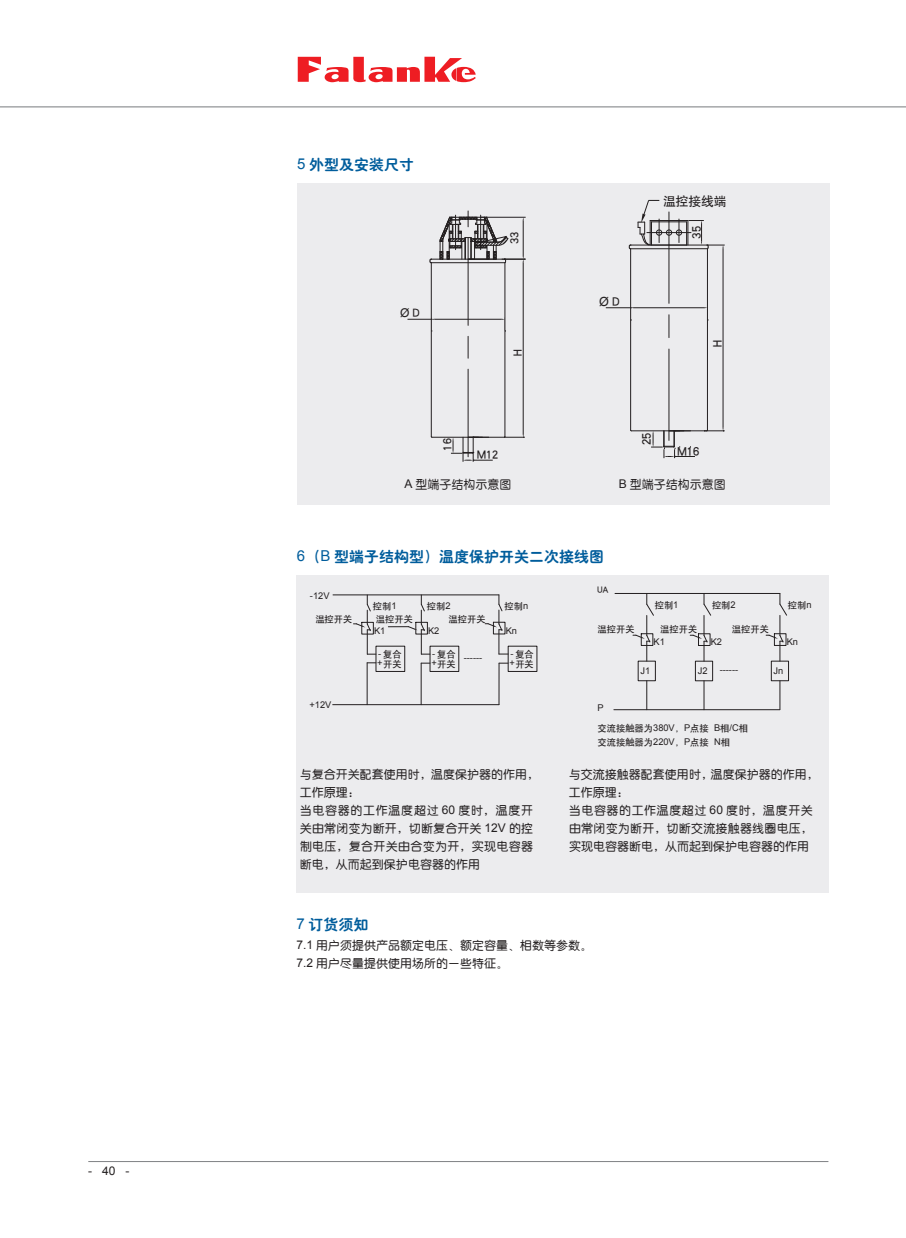
<style>
.page{position:relative;width:906px;height:1238px;background:#fff}
.page>*{position:absolute;margin:0;border:0;box-sizing:border-box;transform-origin:0 0}
.t1{font:15px "H Ye 4 gj";color:#005d9c}
.t2{font:12.6px "H Yb 1 gj";color:#231f20}
.t3{font:12.6px "Arial";color:#231f20}
.t4{font:12.15px "H Yb 1 gj";color:#231f20}
.t5{font:12.15px "Arial";color:#231f20}
.t6{font:12px/18px "H Ye 3 gj";color:#231f20}
.t7{font:12px "Arial";color:#231f20}
.t8{font:9.3px/10.1px "H Yb 1 gj";color:#231f20}
.t9{font:9.3px "Arial";color:#231f20}
.s1{font-family:"Arial"}
.s2{font-family:"H Yb 1 gj"}
</style>
<div class="page">
<hr style="left:88px;top:1161px;width:740px;height:1px;background:#808285">
<hr style="left:0;top:106px;width:906px;height:1px;background:#808285">
<svg style="left:298px;top:57px;width:178px;height:25px"></svg>
<div style="left:297px;top:574px;width:532px;height:318px;background:#ececee"></div>
<div style="left:297px;top:184px;width:532px;height:321px;background:#ececee"></div>
<hr style="left:614px;top:709px;width:165px;height:1px;background:#231f20">
<svg style="left:646px;top:680px;width:1px;height:29px"></svg>
<div style="left:695px;top:661px;width:18px;height:20px;border:1px solid #231f20"></div>
<svg style="left:704px;top:680px;width:1px;height:29px"></svg>
<div style="left:771px;top:661px;width:17px;height:20px;border:1px solid #231f20"></div>
<svg style="left:779px;top:680px;width:1px;height:29px"></svg>
<hr style="left:333px;top:704px;width:166px;height:1px;background:#231f20">
<hr style="left:333px;top:594px;width:166px;height:1px;background:#231f20">
<hr style="left:367px;top:662px;width:1px;height:42px;background:#231f20">
<hr style="left:615px;top:593px;width:165px;height:1px;background:#231f20">
<hr style="left:421px;top:663px;width:1px;height:41px;background:#231f20">
<hr style="left:499px;top:663px;width:1px;height:41px;background:#231f20">
<svg style="left:353px;top:595px;width:23px;height:60px"></svg>
<svg style="left:388px;top:595px;width:42px;height:60px"></svg>
<svg style="left:485px;top:595px;width:23px;height:59px"></svg>
<svg style="left:633px;top:594px;width:21px;height:67px"></svg>
<svg style="left:690px;top:594px;width:21px;height:67px"></svg>
<svg style="left:766px;top:593px;width:21px;height:68px"></svg>
<svg style="left:407px;top:211px;width:118px;height:251px"></svg>
<svg style="left:606px;top:200px;width:118px;height:258px"></svg>
<p class="t7" style="left:88px;top:1162px;width:43px">- 40 -</p>
<p class="t1" style="left:297px;top:157px;width:119px"><span class="s1">5</span> 外型及安装尺寸</p>
<p class="t5" style="left:400px;top:304px;width:21px">Ø <span class="s2">D</span></p>
<p class="t4" style="left:509px;top:244px;width:14px;rotate:-90deg">33</p>
<p class="t4" style="left:512px;top:356px;width:8px;rotate:-90deg">H</p>
<p class="t4" style="left:442px;top:450px;width:14px;rotate:-90deg">16</p>
<p class="t4" style="left:477px;top:449px;width:23px">M12</p>
<p class="t3" style="left:599px;top:293px;width:22px">Ø <span class="s2">D</span></p>
<p class="t2" style="left:663px;top:195px;width:65px">温控接线端</p>
<p class="t2" style="left:691px;top:239px;width:14px;rotate:-90deg">35</p>
<p class="t2" style="left:712px;top:347px;width:8px;rotate:-90deg">H</p>
<p class="t2" style="left:641px;top:445px;width:14px;rotate:-90deg">25</p>
<p class="t2" style="left:677px;top:445px;width:23px">M16</p>
<p class="t6" style="left:404px;top:475px;width:109px"><span class="s1">A</span> 型端子结构示意图</p>
<p class="t6" style="left:619px;top:475px;width:109px"><span class="s1">B</span> 型端子结构示意图</p>
<p class="t1" style="left:297px;top:548px;width:309px"><span class="s1">6</span>（<span class="s1">B</span> 型端子结构型）温度保护开关二次接线图</p>
<p class="t9" style="left:310px;top:589px;width:21px">-12V</p>
<p class="t8" style="left:373px;top:601px;width:25px">控制<span class="s1">1</span></p>
<p class="t8" style="left:427px;top:601px;width:25px">控制<span class="s1">2</span></p>
<p class="t8" style="left:504px;top:601px;width:25px">控制<span class="s1">n</span></p>
<p class="t8" style="left:597px;top:585px;width:13px">UA</p>
<p class="t8" style="left:655px;top:600px;width:25px">控制<span class="s1">1</span></p>
<p class="t8" style="left:712px;top:600px;width:25px">控制<span class="s1">2</span></p>
<p class="t8" style="left:315px;top:614px;width:39px">温控开关</p>
<p class="t8" style="left:376px;top:614px;width:39px">温控开关</p>
<p class="t8" style="left:448px;top:614px;width:39px">温控开关</p>
<p class="t8" style="left:597px;top:623px;width:39px">温控开关</p>
<p class="t9" style="left:374px;top:624px;width:13px">K1</p>
<p class="t8" style="left:732px;top:623px;width:39px">温控开关</p>
<p class="t8" style="left:660px;top:623px;width:39px">温控开关</p>
<p class="t9" style="left:506px;top:624px;width:13px">Kn</p>
<p class="t9" style="left:428px;top:624px;width:13px">K2</p>
<p class="t9" style="left:653px;top:635px;width:13px">K1</p>
<p class="t9" style="left:711px;top:635px;width:13px">K2</p>
<p class="t8" style="left:788px;top:600px;width:25px">控制<span class="s1">n</span></p>
<p class="t9" style="left:786px;top:635px;width:13px">Kn</p>
<p class="t9" style="left:309px;top:698px;width:23px">+12V</p>
<p class="t8" style="left:377px;top:648px;width:26px"><span class="s1">-</span>复合<span class="s1">+</span>开关</p>
<p class="t8" style="left:509px;top:648px;width:26px"><span class="s1">-</span>复合<span class="s1">+</span>开关</p>
<p class="t8" style="left:431px;top:648px;width:26px"><span class="s1">-</span>复合<span class="s1">+</span>开关</p>
<p class="t9" style="left:464px;top:651px;width:20px">------</p>
<p class="t9" style="left:597px;top:702px;width:8px">P</p>
<p class="t9" style="left:640px;top:664px;width:11px">J1</p>
<p class="t9" style="left:697px;top:664px;width:11px">J2</p>
<p class="t9" style="left:773px;top:664px;width:11px">Jn</p>
<p class="t9" style="left:719px;top:663px;width:20px">------</p>
<p class="t8" style="left:597px;top:721px;width:152px;line-height:14px">交流接触器为<span class="s1">380V</span>，<span class="s1">P</span>点接 <span class="s1">B</span>相<span class="s1">/C</span>相交流接触器为<span class="s1">220V</span>，<span class="s1">P</span>点接 <span class="s1">N</span>相</p>
<p class="t6" style="left:300px;top:765px;width:241px">与复合开关配套使用时，温度保护器的作用，工作原理：<br>当电容器的工作温度超过 <span class="s1">60</span> 度时，温度开关由常闭变为断开，切断复合开关 <span class="s1">12V</span> 的控制电压，复合开关由合变为开，实现电容器断电，从而起到保护电容器的作用</p>
<p class="t6" style="left:569px;top:765px;width:251px">与交流接触器配套使用时，温度保护器的作用，工作原理：<br>当电容器的工作温度超过 <span class="s1">60</span> 度时，温度开关由常闭变为断开，切断交流接触器线圈电压，实现电容器断电，从而起到保护电容器的作用</p>
<p class="t1" style="left:296px;top:917px;width:74px"><span class="s1">7</span> 订货须知</p>
<p class="t6" style="left:296px;top:936px;width:297px"><span class="s1">7.1</span> 用户须提供产品额定电压、额定容量、相数等参数。<br><span class="s1">7.2</span> 用户尽量提供使用场所的一些特征。</p>
</div>
